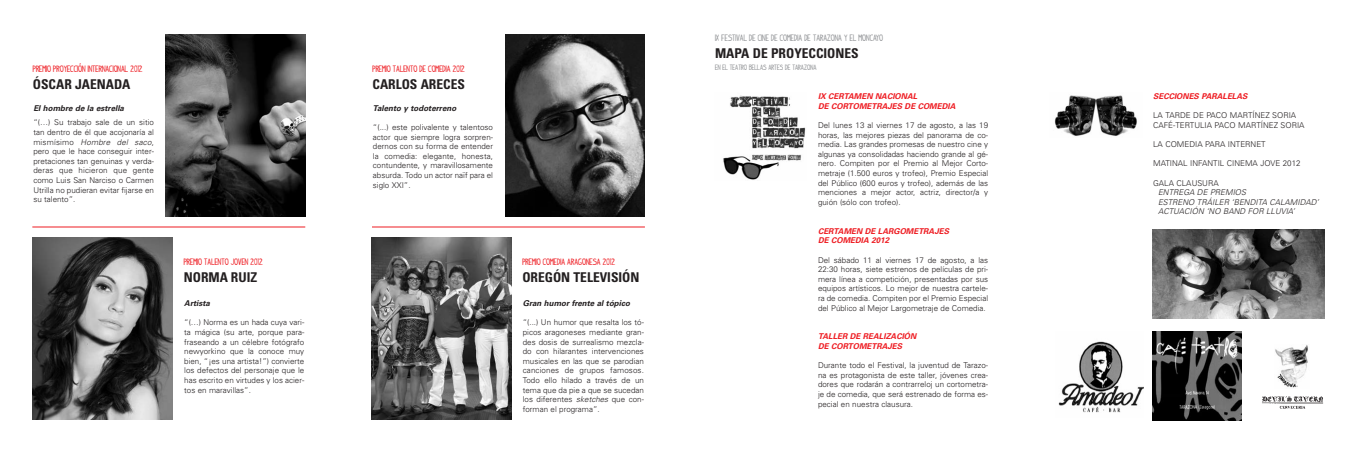
<style>
.page{position:relative;width:1361px;height:454px;background:#fff}
.page>*{position:absolute;margin:0;border:0;box-sizing:border-box;transform-origin:0 0}
.t1{font:700 condensed 13.5px "Univers";color:#231f20}
.t2{font:300 8px/9.6px "Univers";color:#231f20;text-align:justify}
.t3{font:italic 700 8px/9.6px "Univers";color:#ee1d23}
.t4{font:italic 300 8px/9.6px "Univers";color:#231f20}
.t5{font:italic 700 8px "Univers";color:#231f20}
.t6{font:7.2px "Indy Pimp";color:#ee1d23}
.t7{font:7.2px "Indy Pimp";color:#939598}
.t8{font:6px "Indy Pimp";color:#939598}
.s1{font-style:italic}
</style>
<div class="page">
<img style="left:1275px;top:345px;width:33px;height:43px">
<img style="left:1262px;top:396px;width:61px;height:13px">
<img style="left:1058px;top:341px;width:86px;height:72px">
<img style="left:1152px;top:331px;width:89px;height:89px">
<hr style="left:32px;top:226px;width:273px;height:1px;background:#ee1d23">
<hr style="left:372px;top:226px;width:273px;height:1px;background:#ee1d23">
<img style="left:165px;top:34px;width:140px;height:182px">
<img style="left:32px;top:237px;width:140px;height:183px">
<img style="left:505px;top:34px;width:140px;height:183px">
<img style="left:723px;top:95px;width:83px;height:85px">
<img style="left:1054px;top:95px;width:83px;height:41px">
<img style="left:1152px;top:229px;width:172px;height:89px">
<img style="left:372px;top:237px;width:140px;height:183px">
<p class="t6" style="left:33px;top:65px;width:111px">PREMIO PROYECCION INTERNACIONAL 2012</p>
<h1 class="t1" style="left:33px;top:79px;width:99px">ÓSCAR JAENADA</h1>
<p class="t5" style="left:33px;top:105px;width:94px">El hombre de la estrella</p>
<p class="t2" style="left:33px;top:118px;width:122px">“(…) Su trabajo sale de un sitio tan dentro de él que acojonaría al m i s m ís i m o <span class="s1">Hombre del saco</span>, pero que le hace conseguir inter&shy;pretaciones tan genuinas y verda&shy;deras que hicieron que gente como Luis San Narciso o Carmen Utrilla no pudieran evitar fijarse en su talento”.</p>
<p class="t6" style="left:184px;top:258px;width:81px">PREMIO TALENTO JOVEN 2012</p>
<h1 class="t1" style="left:184px;top:272px;width:75px">NORMA RUIZ</h1>
<p class="t5" style="left:184px;top:300px;width:29px">Artista</p>
<p class="t2" style="left:184px;top:318px;width:122px">“(…) Norma es un hada cuya vari&shy;ta mágica (su arte, porque para&shy;fraseando a un célebre fotógrafo newyorkino que la conoce muy bien, “¡es una artista!”) convierte los defectos del personaje que le has escrito en virtudes y los acier&shy;tos en maravillas”.</p>
<p class="t6" style="left:372px;top:65px;width:94px">PREMIO TALENTO DE COMEDIA 2012</p>
<h1 class="t1" style="left:372px;top:79px;width:94px">CARLOS ARECES</h1>
<p class="t5" style="left:373px;top:105px;width:86px">Talento y todoterreno</p>
<p class="t2" style="left:373px;top:123px;width:122px">“(...) este polivalente y talentoso actor que siempre logra sorpren&shy;dernos con su forma de entender la comedia: elegante, honesta, contundente, y maravillosamente absurda. Todo un actor naïf para el siglo XXI”.</p>
<p class="t6" style="left:522px;top:258px;width:94px">PREMIO COMEDIA ARAGONESA 2012</p>
<h1 class="t1" style="left:522px;top:272px;width:119px">OREGÓN TELEVISIÓN</h1>
<p class="t5" style="left:523px;top:300px;width:110px">Gran humor frente al tópico</p>
<p class="t2" style="left:523px;top:318px;width:123px">“(...) Un humor que resalta los tó&shy;picos aragoneses mediante gran&shy;des dosis de surrealismo mezcla&shy;do con hilarantes intervenciones musicales en las que se parodian canciones de grupos famosos.<br>Todo ello hilado a través de un tema que da pie a que se sucedan los diferentes <span class="s1">sketches</span> que con&shy;forman el programa”.</p>
<p class="t7" style="left:715px;top:34px;width:170px">IX FESTIVAL DE CINE DE COMEDIA DE TARAZONA Y EL MONCAYO</p>
<h1 class="t1" style="left:715px;top:48px;width:145px">MAPA DE PROYECCIONES</h1>
<p class="t8" style="left:715px;top:65px;width:103px">EN EL TEATRO BELLAS ARTES DE TARAZONA</p>
<p class="t3" style="left:818px;top:92px;width:140px">IX CERTAMEN NACIONAL<br>DE CORTOMETRAJES DE COMEDIA</p>
<p class="t2" style="left:818px;top:121px;width:172px">Del lunes 13 al viernes 17 de agosto, a las 19 horas, las mejores piezas del panorama de co&shy;media. Las grandes promesas de nuestro cine y algunas ya consolidadas haciendo grande al gé&shy;nero. Compiten por el Premio al Mejor Corto&shy;metraje (1.500 euros y trofeo), Premio Especial del Público (600 euros y trofeo), además de las menciones a mejor actor, actriz, director/a y guión (sólo con trofeo).</p>
<p class="t3" style="left:818px;top:227px;width:134px">CERTAMEN DE LARGOMETRAJES<br>DE COMEDIA 2012</p>
<p class="t2" style="left:818px;top:255px;width:172px">Del sábado 11 al viernes 17 de agosto, a las 22:30 horas, siete estrenos de películas de pri&shy;mera línea a competición, presentadas por sus equipos artísticos. Lo mejor de nuestra cartele&shy;ra de comedia. Compiten por el Premio Especial del Público al Mejor Largometraje de Comedia.</p>
<p class="t3" style="left:818px;top:332px;width:101px">TALLER DE REALIZACIÓN<br>DE CORTOMETRAJES</p>
<p class="t2" style="left:818px;top:361px;width:172px">Durante todo el Festival, la juventud de Tarazo&shy;na es protagonista de este taller, jóvenes crea&shy;dores que rodarán a contrarreloj un cortometra&shy;je de comedia, que será estrenado de forma es&shy;pecial en nuestra clausura.</p>
<p class="t3" style="left:1153px;top:92px;width:97px">SECCIONES PARALELAS</p>
<p class="t2" style="left:1153px;top:111px;width:153px">LA TARDE DE PACO MARTÍNEZ SORIA<br>CAFÉ-TERTULIA PACO MARTÍNEZ SORIA</p>
<p class="t2" style="left:1153px;top:140px;width:114px">LA COMEDIA PARA INTERNET</p>
<p class="t2" style="left:1153px;top:159px;width:149px">MATINAL INFANTIL CINEMA JOVE 2012</p>
<p class="t2" style="left:1153px;top:179px;width:67px">GALA CLAUSURA</p>
<p class="t4" style="left:1158px;top:188px;width:164px">ENTREGA DE PREMIOS<br>ESTRENO TRÁILER ‘BENDITA CALAMIDAD’<br>ACTUACIÓN ‘NO BAND FOR LLUVIA’</p>
</div>
